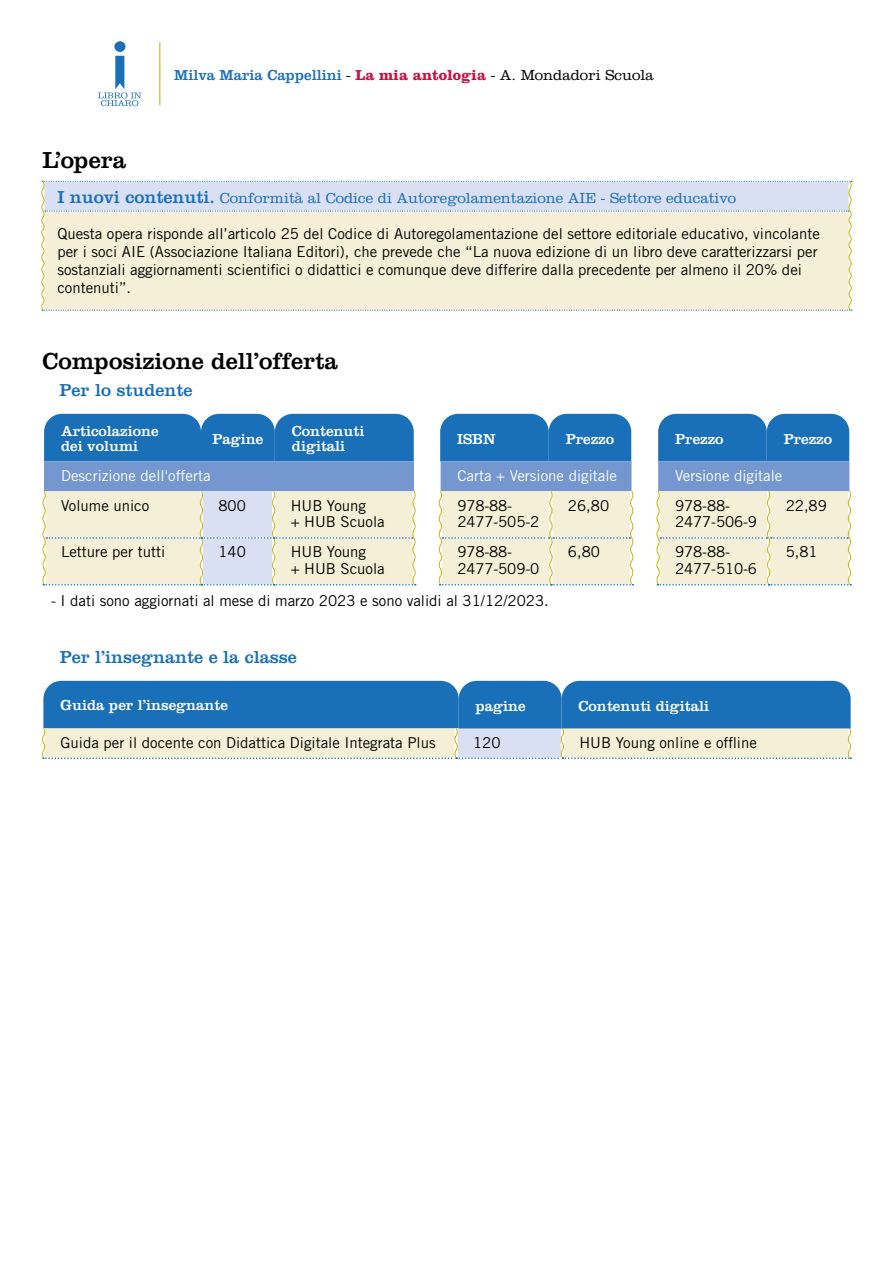
<style>
.page{position:relative;width:893px;height:1263px;background:#fff}
.page>*{position:absolute;margin:0;border:0;box-sizing:border-box;transform-origin:0 0}
.t1{font:24px "Clarendon";color:#000}
.t2{font:18px "Clarendon";color:#1a70b8}
.t3{font:15px/16.5px "Trade Gothic LT Std";color:#000}
.t4{font:15px/15px "Clarendon";color:#fff}
.t5{font:300 15px "Clarendon";color:#1a70b8}
.t6{font:15px "Trade Gothic LT Std";color:#fff}
.t7{font:15px "Clarendon";color:#1a70b8}
.s1{font-weight:300;color:#000}
.s2{font-weight:700;color:#c51244}
.s3{font-weight:400;font-size:18px}
</style>
<div class="page">
<hr style="left:159px;top:42px;width:1px;height:63px;background:#c5b612">
<div style="left:114px;top:41px;width:11px;height:11px;background:#1a70b8;border-radius:50%"></div>
<svg style="left:98px;top:56px;width:43px;height:50px"></svg>
<svg style="left:41px;top:181px;width:812px;height:130px;background:#eceadc"></svg>
<svg style="left:42px;top:414px;width:810px;height:171px;background:#a7c0d0"></svg>
<svg style="left:42px;top:681px;width:810px;height:78px;background:#70a2c6"></svg>
<p class="t7" style="left:174px;top:66px;width:481px">Milva Maria Cappellini <span class="s1">-</span> <span class="s2">La mia antologia</span> <span class="s1">- A. Mondadori Scuola</span></p>
<h1 class="t1" style="left:43px;top:146px;width:85px">L’opera</h1>
<p class="t5" style="left:57px;top:190px;width:680px"><span class="s3">I nuovi contenuti.</span> Conformità al Codice di Autoregolamentazione AIE - Settore educativo</p>
<p class="t3" style="left:57px;top:224px;width:764px;line-height:18px">Questa opera risponde all’articolo 25 del Codice di Autoregolamentazione del settore editoriale educativo, vincolante per i soci AIE (Associazione Italiana Editori), che prevede che “La nuova edizione di un libro deve caratterizzarsi per sostanziali aggiornamenti scientifici o didattici e comunque deve differire dalla precedente per almeno il 20% dei contenuti”.</p>
<h1 class="t1" style="left:43px;top:347px;width:297px">Composizione dell’offerta</h1>
<p class="t2" style="left:60px;top:379px;width:135px">Per lo studente</p>
<p class="t4" style="left:61px;top:423px;width:99px">Articolazione dei volumi</p>
<p class="t4" style="left:292px;top:423px;width:74px">Contenuti digitali</p>
<p class="t4" style="left:212px;top:431px;width:52px">Pagine</p>
<p class="t4" style="left:457px;top:431px;width:40px">ISBN</p>
<p class="t4" style="left:566px;top:431px;width:50px">Prezzo</p>
<p class="t4" style="left:675px;top:431px;width:50px">Prezzo</p>
<p class="t4" style="left:784px;top:431px;width:50px">Prezzo</p>
<p class="t6" style="left:61px;top:466px;width:151px">Descrizione dell'offerta</p>
<p class="t6" style="left:457px;top:466px;width:161px">Carta + Versione digitale</p>
<p class="t6" style="left:675px;top:466px;width:109px">Versione digitale</p>
<p class="t3" style="left:61px;top:497px;width:90px">Volume unico</p>
<p class="t3" style="left:218px;top:497px;width:29px">800</p>
<p class="t3" style="left:291px;top:497px;width:95px">HUB Young<br>+ HUB Scuola</p>
<p class="t3" style="left:457px;top:497px;width:83px">978-88-<br>2477-505-2</p>
<p class="t3" style="left:568px;top:497px;width:43px">26,80</p>
<p class="t3" style="left:675px;top:497px;width:83px">978-88-<br>2477-506-9</p>
<p class="t3" style="left:786px;top:497px;width:43px">22,89</p>
<p class="t3" style="left:61px;top:543px;width:106px">Letture per tutti</p>
<p class="t3" style="left:218px;top:543px;width:29px">140</p>
<p class="t3" style="left:291px;top:543px;width:95px">HUB Young<br>+ HUB Scuola</p>
<p class="t3" style="left:457px;top:543px;width:83px">978-88-<br>2477-509-0</p>
<p class="t3" style="left:568px;top:543px;width:34px">6,80</p>
<p class="t3" style="left:675px;top:543px;width:83px">978-88-<br>2477-510-6</p>
<p class="t3" style="left:786px;top:543px;width:34px">5,81</p>
<p class="t3" style="left:51px;top:592px;width:499px">- I dati sono aggiornati al mese di marzo 2023 e sono validi al 31/12/2023.</p>
<p class="t2" style="left:60px;top:646px;width:238px">Per l’insegnante e la classe</p>
<p class="t4" style="left:60px;top:698px;width:169px">Guida per l’insegnante</p>
<p class="t3" style="left:61px;top:734px;width:376px">Guida per il docente con Didattica Digitale Integrata Plus</p>
<p class="t3" style="left:473px;top:734px;width:29px">120</p>
<p class="t3" style="left:579px;top:734px;width:179px">HUB Young online e offline</p>
<p class="t4" style="left:476px;top:698px;width:52px">pagine</p>
<p class="t4" style="left:579px;top:698px;width:132px">Contenuti digitali</p>
</div>
